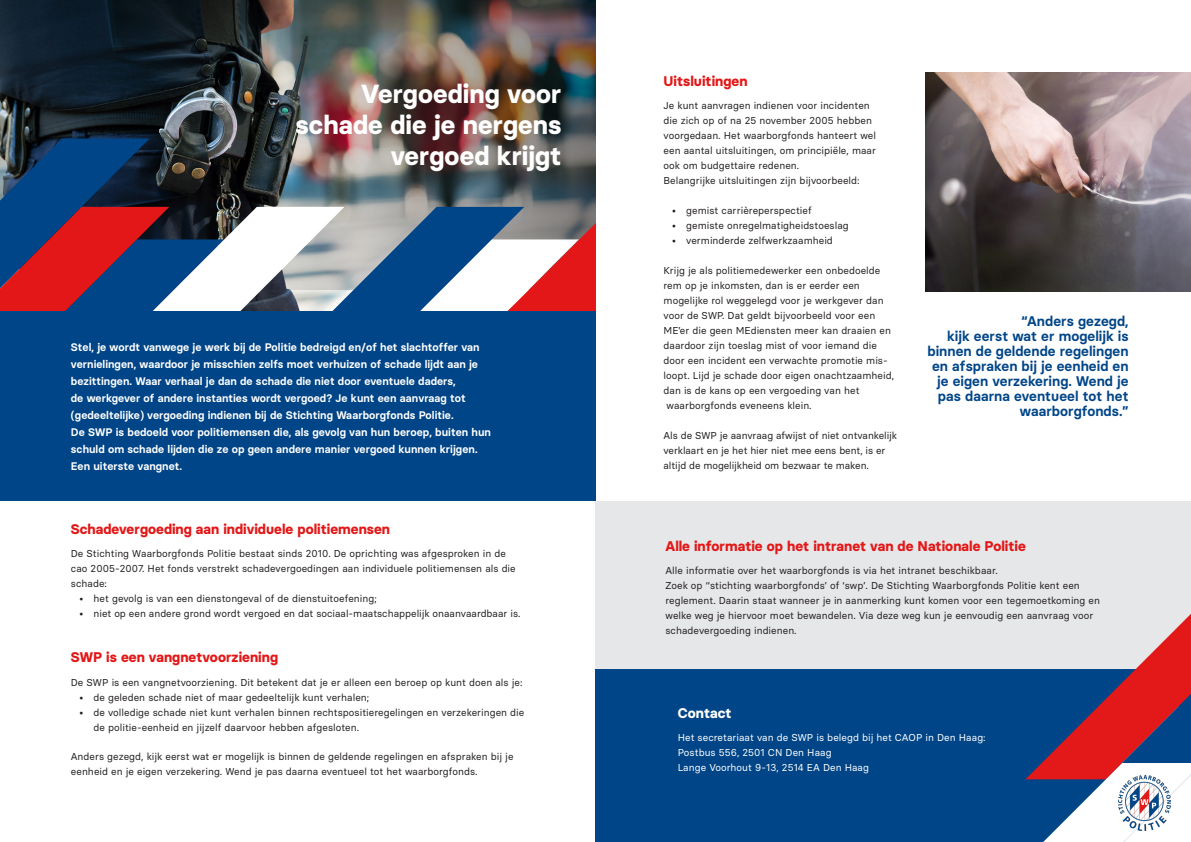
<style>
.page{position:relative;width:1191px;height:842px;background:#fff}
.page>*{position:absolute;margin:0;border:0;box-sizing:border-box;transform-origin:0 0}
.t1{font:700 26.1px/30.6px "Basier Circle";letter-spacing:.005em;color:#fff;text-align:right}
.kop_1{font:600 14px/15px "Basier Circle";letter-spacing:.005em;color:#004587;text-align:right}
.kop_1-2{font:700 14px "Basier Circle";letter-spacing:.005em;color:#e31717}
.kop_1-3{font:700 14px "Basier Circle";letter-spacing:.005em;color:#fff}
.inleiding{font:600 11px/17px "Basier Square";letter-spacing:.005em;color:#fff}
.opsomming{font:10px/15px "Basier Square";letter-spacing:.005em;color:#231f20}
.t2{font:10px "Basier Square";letter-spacing:.005em;color:#fff}
</style>
<div class="page">
<img style="left:0;top:0;width:215px;height:207px">
<img style="left:215px;top:0;width:380px;height:215px">
<svg style="left:169px;top:207px;width:63px;height:105px"></svg>
<svg style="left:232px;top:207px;width:292px;height:105px"></svg>
<svg style="left:417px;top:215px;width:179px;height:186px"></svg>
<svg style="left:0;top:139px;width:169px;height:173px;background:#483256"></svg>
<div style="left:595px;top:501px;width:596px;height:219px;background:#e6e7e9"></div>
<div style="left:595px;top:669px;width:596px;height:173px;background:#004587"></div>
<div style="left:0;top:312px;width:595px;height:189px;background:#004587"></div>
<svg style="left:1025px;top:614px;width:166px;height:228px"></svg>
<img style="left:1118px;top:776px;width:52px;height:54px">
<img style="left:926px;top:72px;width:265px;height:219px">
<p class="t1" style="left:361px;top:79px;width:202px">Vergoeding voor</p>
<p class="t1" style="left:295px;top:109px;width:267px">schade die je nergens vergoed krijgt</p>
<p class="inleiding" style="left:71px;top:338px;width:410px">Stel, je wordt vanwege je werk bij de Politie bedreigd en/of het slachtoffer van vernielingen, waardoor je misschien zelfs moet verhuizen of schade lijdt aan je bezittingen. Waar verhaal je dan de schade die niet door eventuele daders,<br>de werkgever of andere instanties wordt vergoed? Je kunt een aanvraag tot (gedeeltelijke) vergoeding indienen bij de Stichting Waarborgfonds Politie.</p>
<p class="inleiding" style="left:71px;top:423px;width:421px">De SWP is bedoeld voor politiemensen die, als gevolg van hun beroep, buiten hun schuld om schade lijden die ze op geen andere manier vergoed kunnen krijgen.<br>Een uiterste vangnet.</p>
<p class="kop_1-2" style="left:71px;top:520px;width:321px">Schadevergoeding aan individuele politiemensen</p>
<p class="opsomming" style="left:71px;top:546px;width:446px">De Stichting Waarborgfonds Politie bestaat sinds 2010. De oprichting was afgesproken in de cao 2005-2007. Het fonds verstrekt schadevergoedingen aan individuele politiemensen als die schade:</p>
<p class="opsomming" style="left:79px;top:591px;width:299px">• het gevolg is van een dienstongeval of de dienstuitoefening;</p>
<p class="opsomming" style="left:79px;top:606px;width:442px">• niet op een andere grond wordt vergoed en dat sociaal-maatschappelijk onaanvaardbaar is.</p>
<p class="kop_1-2" style="left:71px;top:648px;width:209px">SWP is een vangnetvoorziening</p>
<p class="opsomming" style="left:71px;top:674px;width:453px">De SWP is een vangnetvoorziening. Dit betekent dat je er alleen een beroep op kunt doen als je:</p>
<p class="opsomming" style="left:79px;top:689px;width:291px">• de geleden schade niet of maar gedeeltelijk kunt verhalen;</p>
<p class="opsomming" style="left:94px;top:704px;width:432px;text-indent:-14px">• de volledige schade niet kunt verhalen binnen rechtspositieregelingen en verzekeringen die de politie-eenheid en jijzelf daarvoor hebben afgesloten.</p>
<p class="opsomming" style="left:71px;top:748px;width:444px">Anders gezegd, kijk eerst wat er mogelijk is binnen de geldende regelingen en afspraken bij je eenheid en je eigen verzekering. Wend je pas daarna eventueel tot het waarborgfonds.</p>
<p class="kop_1-2" style="left:663px;top:72px;width:85px">Uitsluitingen</p>
<p class="opsomming" style="left:663px;top:98px;width:214px">Je kunt aanvragen indienen voor incidenten die zich op of na 25 november 2005 hebben voorgedaan. Het waarborgfonds hanteert wel</p>
<p class="opsomming" style="left:663px;top:143px;width:214px">een aantal uitsluitingen, om principiële, maar</p>
<p class="opsomming" style="left:663px;top:158px;width:197px">ook om budgettaire redenen.<br>Belangrijke uitsluitingen zijn bijvoorbeeld:</p>
<p class="opsomming" style="left:672px;top:203px;width:141px">• gemist carrièreperspectief</p>
<p class="opsomming" style="left:672px;top:218px;width:178px">• gemiste onregelmatigheidstoeslag</p>
<p class="opsomming" style="left:672px;top:233px;width:162px">• verminderde zelfwerkzaamheid</p>
<p class="opsomming" style="left:663px;top:263px;width:218px">Krijg je als politiemedewerker een onbedoelde</p>
<p class="opsomming" style="left:663px;top:278px;width:198px">rem op je inkomsten, dan is er eerder een</p>
<p class="opsomming" style="left:663px;top:293px;width:221px">mogelijke rol weggelegd voor je werkgever dan</p>
<p class="opsomming" style="left:663px;top:308px;width:213px">voor de SWP. Dat geldt bijvoorbeeld voor een</p>
<p class="opsomming" style="left:663px;top:323px;width:229px">ME’er die geen MEdiensten meer kan draaien en</p>
<p class="opsomming" style="left:663px;top:338px;width:215px">daardoor zijn toeslag mist of voor iemand die</p>
<p class="opsomming" style="left:663px;top:353px;width:226px">door een incident een verwachte promotie mis-</p>
<p class="opsomming" style="left:663px;top:368px;width:232px">loopt. Lijd je schade door eigen onachtzaamheid,</p>
<p class="opsomming" style="left:663px;top:383px;width:197px">dan is de kans op een vergoeding van het</p>
<p class="opsomming" style="left:666px;top:398px;width:147px">waarborgfonds eveneens klein.</p>
<p class="opsomming" style="left:663px;top:428px;width:235px">Als de SWP je aanvraag afwijst of niet ontvankelijk verklaart en je het hier niet mee eens bent, is er altijd de mogelijkheid om bezwaar te maken.</p>
<p class="kop_1" style="left:927px;top:313px;width:203px">“Anders gezegd,<br>kijk eerst wat er mogelijk is binnen de geldende regelingen en afspraken bij je eenheid en je eigen verzekering. Wend je pas daarna eventueel tot het waarborgfonds.”</p>
<p class="kop_1-2" style="left:665px;top:537px;width:362px">Alle informatie op het intranet van de Nationale Politie</p>
<p class="opsomming" style="left:665px;top:563px;width:416px">Alle informatie over het waarborgfonds is via het intranet beschikbaar.<br>Zoek op ‘‘stichting waarborgfonds’ of ‘swp’. De Stichting Waarborgfonds Politie kent een</p>
<p class="opsomming" style="left:665px;top:593px;width:436px">reglement. Daarin staat wanneer je in aanmerking kunt komen voor een tegemoetkoming en</p>
<p class="opsomming" style="left:665px;top:608px;width:429px">welke weg je hiervoor moet bewandelen. Via deze weg kun je eenvoudig een aanvraag voor schadevergoeding indienen.</p>
<p class="kop_1-3" style="left:677px;top:704px;width:55px">Contact</p>
<p class="t2" style="left:677px;top:731px;width:309px">Het secretariaat van de SWP is belegd bij het CAOP in Den Haag:</p>
<p class="t2" style="left:677px;top:746px;width:155px">Postbus 556, 2501 CN Den Haag</p>
<p class="t2" style="left:677px;top:761px;width:193px">Lange Voorhout 9-13, 2514 EA Den Haag</p>
</div>
